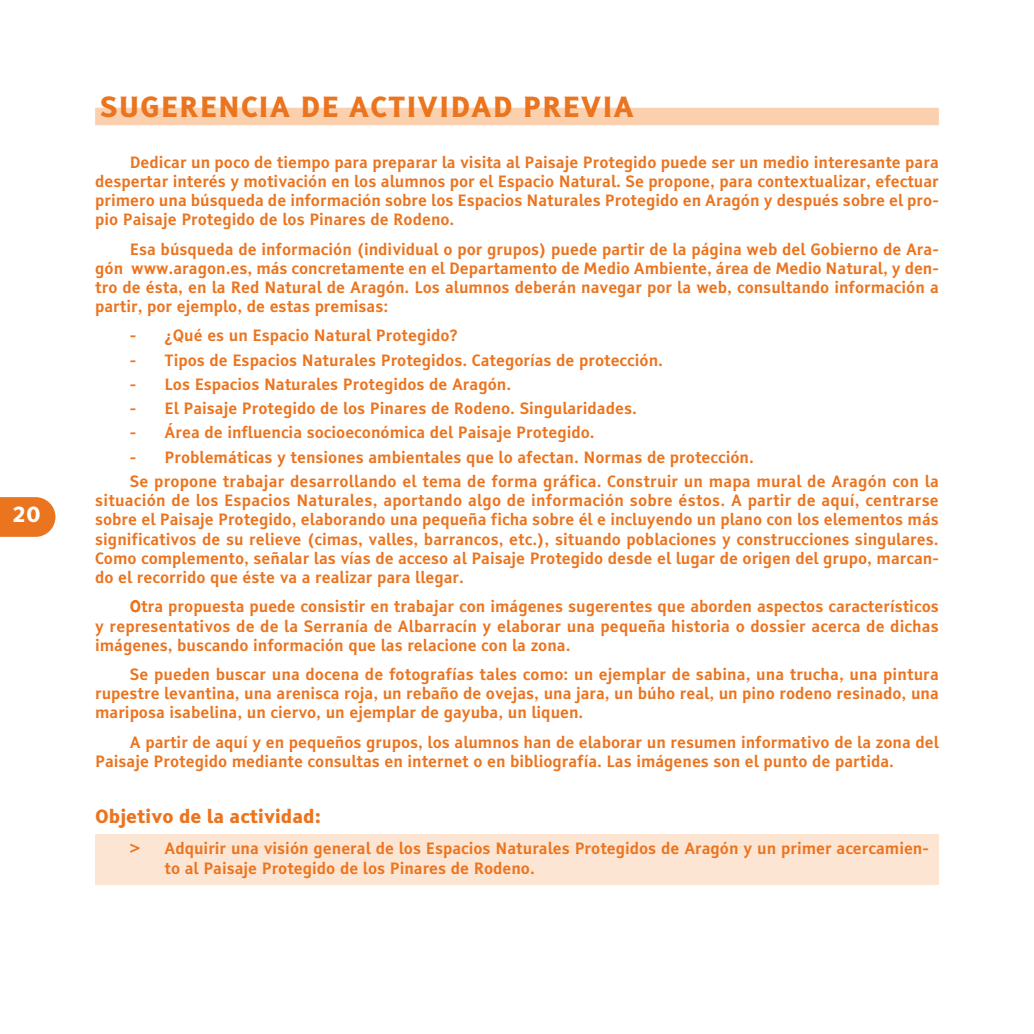
<style>
.page{position:relative;width:1034px;height:1034px;background:#fff}
.page>*{position:absolute;margin:0;border:0;box-sizing:border-box;transform-origin:0 0}
.t1{font:28px "Tiresias L Pfont Bold TT";letter-spacing:.035em;color:#eb741f}
.t2{font:21px "Tiresias L Pfont Bold TT";color:#fff}
.t3{font:18.38px "Tiresias L Pfont Bold TT";color:#eb741f}
.t4{font:15.75px/19.2px "Tiresias L Pfont";color:#eb741f;text-align:justify}
</style>
<div class="page">
<div style="left:95px;top:834px;width:843px;height:50px;background:#fce5d3"></div>
<div style="left:95px;top:108px;width:843px;height:17px;background:#fad0ae"></div>
<svg style="left:0;top:497px;width:55px;height:40px;background:#ec7e30"></svg>
<h2 class="t2" style="left:13px;top:506px;width:29px">20</h2>
<h1 class="t1" style="left:100px;top:95px;width:535px">SUGERENCIA DE ACTIVIDAD PREVIA</h1>
<p class="t4" style="left:95px;top:154px;width:845px;text-indent:35px">Dedicar un poco de tiempo para preparar la visita al Paisaje Protegido puede ser un medio interesante para despertar interés y motivación en los alumnos por el Espacio Natural. Se propone, para contextualizar, efectuar primero una búsqueda de información sobre los Espacios Naturales Protegido en Aragón y después sobre el pro&shy;pio Paisaje Protegido de los Pinares de Rodeno.</p>
<p class="t4" style="left:95px;top:241px;width:845px;text-indent:35px">Esa búsqueda de información (individual o por grupos) puede partir de la página web del Gobierno de Ara&shy;gón www.aragon.es, más concretamente en el Departamento de Medio Ambiente, área de Medio Natural, y den&shy;tro de ésta, en la Red Natural de Aragón. Los alumnos deberán navegar por la web, consultando información a partir, por ejemplo, de estas premisas:</p>
<p class="t4" style="left:130px;top:328px;width:329px">- ¿Qué es un Espacio Natural Protegido?</p>
<p class="t4" style="left:130px;top:352px;width:535px">- Tipos de Espacios Naturales Protegidos. Categorías de protección.</p>
<p class="t4" style="left:130px;top:376px;width:383px">- Los Espacios Naturales Protegidos de Aragón.</p>
<p class="t4" style="left:130px;top:400px;width:508px">- El Paisaje Protegido de los Pinares de Rodeno. Singularidades.</p>
<p class="t4" style="left:130px;top:425px;width:466px">- Área de influencia socioeconómica del Paisaje Protegido.</p>
<p class="t4" style="left:130px;top:446px;width:810px;line-height:24.2px">- Problemáticas y tensiones ambientales que lo afectan. Normas de protección.<br>Se propone trabajar desarrollando el tema de forma gráfica. Construir un mapa mural de Aragón con la</p>
<p class="t4" style="left:95px;top:492px;width:845px">situación de los Espacios Naturales, aportando algo de información sobre éstos. A partir de aquí, centrarse sobre el Paisaje Protegido, elaborando una pequeña ficha sobre él e incluyendo un plano con los elementos más significativos de su relieve (cimas, valles, barrancos, etc.), situando poblaciones y construcciones singulares.<br>Como complemento, señalar las vías de acceso al Paisaje Protegido desde el lugar de origen del grupo, marcan&shy;do el recorrido que éste va a realizar para llegar.</p>
<p class="t4" style="left:95px;top:598px;width:845px;text-indent:35px">Otra propuesta puede consistir en trabajar con imágenes sugerentes que aborden aspectos característicos y representativos de de la Serranía de Albarracín y elaborar una pequeña historia o dossier acerca de dichas imágenes, buscando información que las relacione con la zona.</p>
<p class="t4" style="left:95px;top:666px;width:845px;text-indent:35px">Se pueden buscar una docena de fotografías tales como: un ejemplar de sabina, una trucha, una pintura rupestre levantina, una arenisca roja, un rebaño de ovejas, una jara, un búho real, un pino rodeno resinado, una mariposa isabelina, un ciervo, un ejemplar de gayuba, un liquen.</p>
<p class="t4" style="left:95px;top:734px;width:845px;text-indent:35px">A partir de aquí y en pequeños grupos, los alumnos han de elaborar un resumen informativo de la zona del<br>Paisaje Protegido mediante consultas en internet o en bibliografía. Las imágenes son el punto de partida.</p>
<p class="t3" style="left:95px;top:808px;width:227px">Objetivo de la actividad:</p>
<p class="t4" style="left:164px;top:840px;width:766px;text-indent:-35px">&gt; Adquirir una visión general de los Espacios Naturales Protegidos de Aragón y un primer acercamien&shy;to al Paisaje Protegido de los Pinares de Rodeno.</p>
</div>
